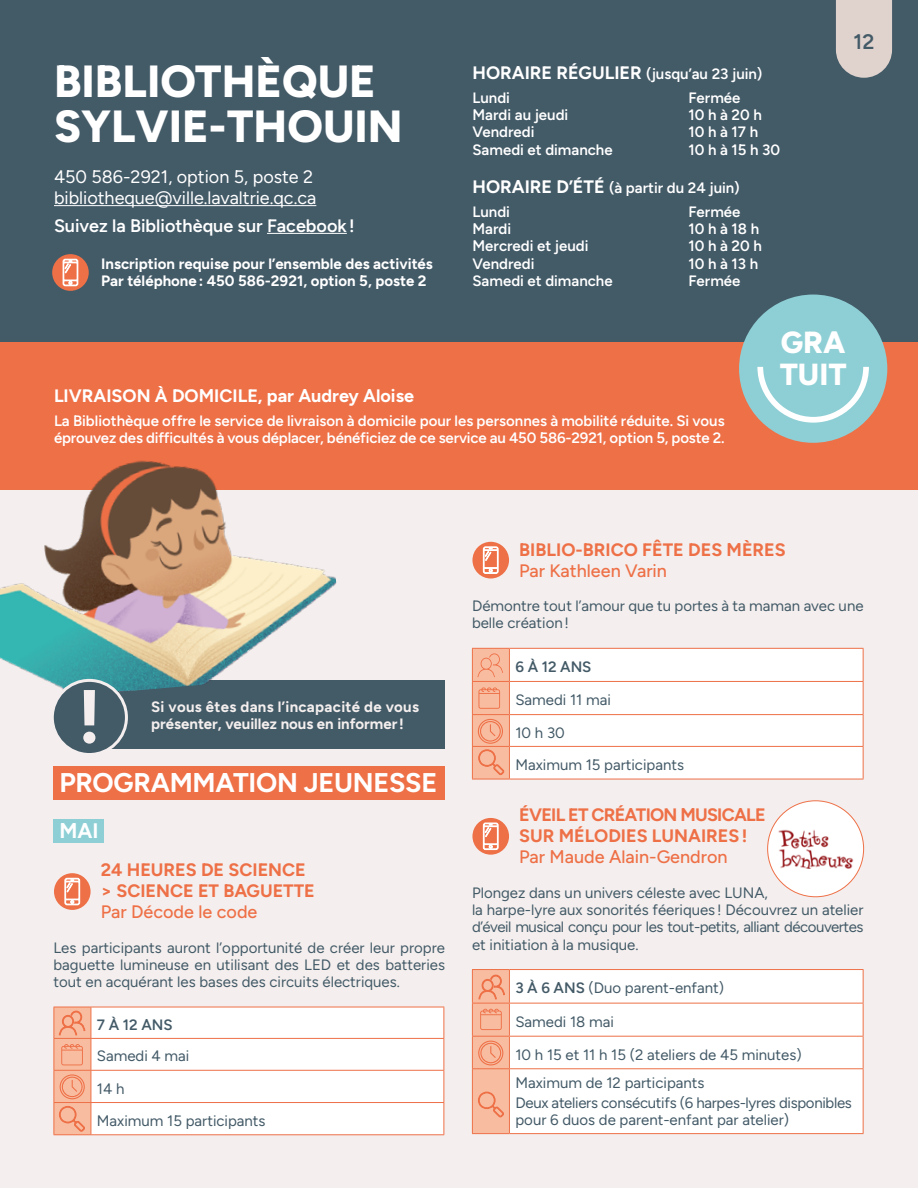
<style>
.page{position:relative;width:918px;height:1188px;background:#fff}
.page>*{position:absolute;margin:0;border:0;box-sizing:border-box;transform-origin:0 0}
.t1{font:800 45px/45px "Figtree";color:#fff}
.t2{font:800 30.45px/32.5px "Figtree";color:#fff}
.t3{font:700 27px "Figtree";letter-spacing:-.01em;color:#fff}
.t4{font:700 21px "Figtree";color:#fff}
.t5{font:600 21px "Figtree";color:#435a67}
.t6{font:18px/21px "Figtree";color:#fff}
.t7{font:700 18px/21px "Figtree";color:#ee7047}
.t8{font:500 18px "Figtree";color:#ee7047}
.t9{font:700 18px/21px "Figtree";letter-spacing:-.04em;color:#ee7047}
.t10{font:700 18px "Figtree";color:#fff}
.t11{font:600 18px "Figtree";color:#fff}
.t12{font:15px/17.2px "Figtree";color:#435a67}
.t13{font:600 15px/24px "Figtree";color:#fff}
.t14{font:700 15px/17.2px "Figtree";color:#fff}
.t15{font:15px/19.6px "Figtree";letter-spacing:-.02em;color:#435a67}
.t16{font:700 15px/17.2px "Figtree";color:#f4efee}
.t17{font:600 15px "Figtree";color:#435a67}
.s1{font-weight:700;font-size:18px}
.s2{font-weight:600}
</style>
<div class="page">
<div style="left:0;top:490px;width:918px;height:698px;background:#f4efee"></div>
<div style="left:54px;top:766px;width:391px;height:34px;background:#ee7047"></div>
<div style="left:54px;top:819px;width:50px;height:23px;background:#8ecfd5"></div>
<div style="left:0;top:0;width:918px;height:342px;background:#435a67"></div>
<hr style="left:54px;top:205px;width:262px;height:1px;background:#fff">
<hr style="left:267px;top:233px;width:80px;height:1px;background:#fff">
<div style="left:510px;top:649px;width:353px;height:130px;background:#fff"></div>
<hr style="left:509px;top:648px;width:355px;height:1px;background:#ee7047">
<hr style="left:509px;top:649px;width:1px;height:32px;background:#ee7047">
<hr style="left:863px;top:649px;width:1px;height:32px;background:#ee7047">
<hr style="left:509px;top:681px;width:355px;height:1px;background:#ee7047">
<hr style="left:509px;top:682px;width:1px;height:32px;background:#ee7047">
<hr style="left:863px;top:682px;width:1px;height:32px;background:#ee7047">
<hr style="left:509px;top:714px;width:355px;height:1px;background:#ee7047">
<hr style="left:509px;top:715px;width:1px;height:31px;background:#ee7047">
<hr style="left:863px;top:715px;width:1px;height:31px;background:#ee7047">
<hr style="left:509px;top:746px;width:355px;height:1px;background:#ee7047">
<hr style="left:509px;top:747px;width:1px;height:32px;background:#ee7047">
<hr style="left:863px;top:747px;width:1px;height:32px;background:#ee7047">
<hr style="left:472px;top:779px;width:37px;height:1px;background:#ee7047">
<hr style="left:509px;top:779px;width:355px;height:1px;background:#ee7047">
<div style="left:510px;top:970px;width:353px;height:163px;background:#fff"></div>
<div style="left:509px;top:1003px;width:354px;height:33px;background:#fff"></div>
<hr style="left:472px;top:969px;width:37px;height:1px;background:#ee7047">
<hr style="left:509px;top:969px;width:355px;height:1px;background:#ee7047">
<hr style="left:509px;top:970px;width:1px;height:33px;background:#ee7047">
<hr style="left:863px;top:970px;width:1px;height:33px;background:#ee7047">
<hr style="left:509px;top:1003px;width:355px;height:1px;background:#ee7047">
<hr style="left:509px;top:1003px;width:1px;height:33px;background:#ee7047">
<hr style="left:863px;top:1003px;width:1px;height:33px;background:#ee7047">
<hr style="left:509px;top:1036px;width:355px;height:1px;background:#ee7047">
<hr style="left:509px;top:1037px;width:1px;height:31px;background:#ee7047">
<hr style="left:863px;top:1037px;width:1px;height:31px;background:#ee7047">
<hr style="left:509px;top:1068px;width:355px;height:1px;background:#ee7047">
<hr style="left:509px;top:1069px;width:1px;height:64px;background:#ee7047">
<hr style="left:863px;top:1069px;width:1px;height:64px;background:#ee7047">
<hr style="left:509px;top:1133px;width:355px;height:1px;background:#ee7047">
<div style="left:92px;top:1008px;width:352px;height:126px;background:#fff"></div>
<hr style="left:91px;top:1007px;width:353px;height:1px;background:#ee7047">
<hr style="left:91px;top:1007px;width:1px;height:31px;background:#ee7047">
<hr style="left:444px;top:1007px;width:1px;height:31px;background:#ee7047">
<hr style="left:91px;top:1038px;width:353px;height:1px;background:#ee7047">
<hr style="left:91px;top:1039px;width:1px;height:31px;background:#ee7047">
<hr style="left:444px;top:1039px;width:1px;height:31px;background:#ee7047">
<hr style="left:91px;top:1070px;width:353px;height:1px;background:#ee7047">
<hr style="left:91px;top:1071px;width:1px;height:31px;background:#ee7047">
<hr style="left:444px;top:1071px;width:1px;height:31px;background:#ee7047">
<hr style="left:91px;top:1102px;width:353px;height:1px;background:#ee7047">
<hr style="left:91px;top:1103px;width:1px;height:31px;background:#ee7047">
<hr style="left:444px;top:1103px;width:1px;height:31px;background:#ee7047">
<hr style="left:91px;top:1134px;width:353px;height:1px;background:#ee7047">
<svg style="left:836px;top:0;width:56px;height:78px;background:#d3c8c4"></svg>
<div style="left:768px;top:801px;width:96px;height:96px;background:#fff;border-radius:50%"></div>
<img style="left:778px;top:830px;width:76px;height:38px">
<div style="left:0;top:342px;width:918px;height:148px;background:#ee7047"></div>
<div style="left:739px;top:295px;width:148px;height:148px;background:#8ecfd5;border-radius:50%"></div>
<svg style="left:757px;top:367px;width:112px;height:56px"></svg>
<svg style="left:54px;top:873px;width:37px;height:37px"></svg>
<svg style="left:65px;top:878px;width:15px;height:27px"></svg>
<svg style="left:52px;top:254px;width:37px;height:37px"></svg>
<svg style="left:63px;top:259px;width:15px;height:27px"></svg>
<svg style="left:472px;top:542px;width:37px;height:37px"></svg>
<svg style="left:483px;top:547px;width:15px;height:27px"></svg>
<svg style="left:472px;top:970px;width:37px;height:164px;background:#f6b193"></svg>
<svg style="left:472px;top:648px;width:37px;height:131px;background:#f6b092"></svg>
<svg style="left:472px;top:818px;width:37px;height:37px"></svg>
<svg style="left:483px;top:823px;width:15px;height:27px"></svg>
<svg style="left:54px;top:1007px;width:37px;height:128px;background:#f5ae90"></svg>
<div style="left:96px;top:681px;width:349px;height:68px;background:#435a67"></div>
<img style="left:0;top:460px;width:344px;height:242px">
<div style="left:52px;top:680px;width:74px;height:75px;background:#435a67;border-radius:50%"></div>
<div style="left:51px;top:679px;width:77px;height:77px;border:3px solid #f4efee;border-radius:50%"></div>
<svg style="left:83px;top:690px;width:12px;height:54px"></svg>
<h1 class="t1" style="left:54px;top:59px;width:350px">BIBLIOTHÈQUE<br>SYLVIE-THOUIN</h1>
<p class="t6" style="left:54px;top:166px;width:264px">450 586-2921, option 5, poste 2 bibliotheque@ville.lavaltrie.qc.ca</p>
<p class="t11" style="left:54px;top:215px;width:302px">Suivez la Bibliothèque sur Facebook!</p>
<p class="t14" style="left:101px;top:255px;width:333px">Inscription requise pour l’ensemble des activités<br>Par téléphone: 450 586-2921, option 5, poste 2</p>
<p class="t13" style="left:472px;top:62px;width:292px"><span class="s1">HORAIRE RÉGULIER</span> (jusqu’au 23 juin)<br>Lundi</p>
<p class="t13" style="left:688px;top:86px;width:53px">Fermée</p>
<p class="t13" style="left:472px;top:103px;width:97px">Mardi au jeudi</p>
<p class="t13" style="left:688px;top:103px;width:75px">10 h à 20 h</p>
<p class="t13" style="left:472px;top:120px;width:63px">Vendredi</p>
<p class="t13" style="left:688px;top:120px;width:71px">10 h à 17 h</p>
<p class="t13" style="left:472px;top:138px;width:142px">Samedi et dimanche</p>
<p class="t13" style="left:688px;top:138px;width:93px">10 h à 15 h 30</p>
<p class="t13" style="left:472px;top:176px;width:269px"><span class="s1">HORAIRE D’ÉTÉ</span> (à partir du 24 juin)<br>Lundi</p>
<p class="t13" style="left:689px;top:200px;width:53px">Fermée</p>
<p class="t13" style="left:473px;top:217px;width:40px">Mardi</p>
<p class="t13" style="left:689px;top:217px;width:72px">10 h à 18 h</p>
<p class="t13" style="left:473px;top:234px;width:117px">Mercredi et jeudi</p>
<p class="t13" style="left:689px;top:234px;width:75px">10 h à 20 h</p>
<p class="t13" style="left:473px;top:252px;width:63px">Vendredi</p>
<p class="t13" style="left:689px;top:252px;width:71px">10 h à 13 h</p>
<p class="t13" style="left:473px;top:269px;width:142px">Samedi et dimanche</p>
<p class="t13" style="left:689px;top:269px;width:53px">Fermée</p>
<h3 class="t5" style="left:854px;top:30px;width:22px">12</h3>
<p class="t10" style="left:54px;top:385px;width:362px">LIVRAISON À DOMICILE, par Audrey Aloise</p>
<p class="t13" style="left:54px;top:412px;width:672px;line-height:17.2px">La Bibliothèque offre le service de livraison à domicile pour les personnes à mobilité réduite. Si vous éprouvez des difficultés à vous déplacer, bénéficiez de ce service au 450 586-2921, option 5, poste 2.</p>
<h2 class="t2" style="left:780px;top:326px;width:68px">GRA<br>TUIT</h2>
<p class="t16" style="left:151px;top:698px;width:269px">Si vous êtes dans l’incapacité de vous présenter, veuillez nous en informer!</p>
<h3 class="t3" style="left:59px;top:767px;width:379px">PROGRAMMATION JEUNESSE</h3>
<h3 class="t4" style="left:59px;top:819px;width:41px">MAI</h3>
<p class="t7" style="left:101px;top:859px;width:216px">24 HEURES DE SCIENCE &gt; SCIENCE ET BAGUETTE</p>
<p class="t8" style="left:101px;top:902px;width:158px">Par Décode le code</p>
<p class="t12" style="left:54px;top:939px;width:393px;text-align:justify">Les participants auront l’opportunité de créer leur propre baguette lumineuse en utilisant des LED et des batteries tout en acquérant les bases des circuits électriques.</p>
<p class="t17" style="left:97px;top:1016px;width:77px">7 À 12 ANS</p>
<p class="t12" style="left:97px;top:1040px;width:170px;line-height:32.1px">Samedi 4 mai<br>14 h<br>Maximum 15 participants</p>
<p class="t7" style="left:519px;top:539px;width:268px">BIBLIO-BRICO FÊTE DES MÈRES</p>
<p class="t8" style="left:519px;top:560px;width:149px">Par Kathleen Varin</p>
<p class="t12" style="left:472px;top:597px;width:393px">Démontre tout l’amour que tu portes à ta maman avec une belle création!</p>
<p class="t17" style="left:515px;top:658px;width:78px">6 À 12 ANS</p>
<p class="t12" style="left:515px;top:684px;width:170px;line-height:32.4px">Samedi 11 mai<br>10 h 30<br>Maximum 15 participants</p>
<p class="t9" style="left:519px;top:805px;width:248px">ÉVEIL ET CRÉATION MUSICALE<br>SUR MÉLODIES LUNAIRES!</p>
<p class="t8" style="left:519px;top:847px;width:210px">Par Maude Alain-Gendron</p>
<p class="t12" style="left:472px;top:884px;width:393px">Plongez dans un univers céleste avec LUNA,<br>la harpe-lyre aux sonorités féeriques ! Découvrez un atelier d’éveil musical conçu pour les tout-petits, alliant découvertes et initiation à la musique.</p>
<p class="t12" style="left:515px;top:980px;width:210px"><span class="s2">3 À 6 ANS</span> (Duo parent-enfant)</p>
<p class="t12" style="left:515px;top:1005px;width:288px;line-height:32.8px">Samedi 18 mai<br>10 h 15 et 11 h 15 (2 ateliers de 45 minutes)</p>
<p class="t15" style="left:515px;top:1073px;width:338px">Maximum de 12 participants<br>Deux ateliers consécutifs (6 harpes-lyres disponibles</p>
<p class="t12" style="left:515px;top:1111px;width:275px">pour 6 duos de parent-enfant par atelier)</p>
</div>
